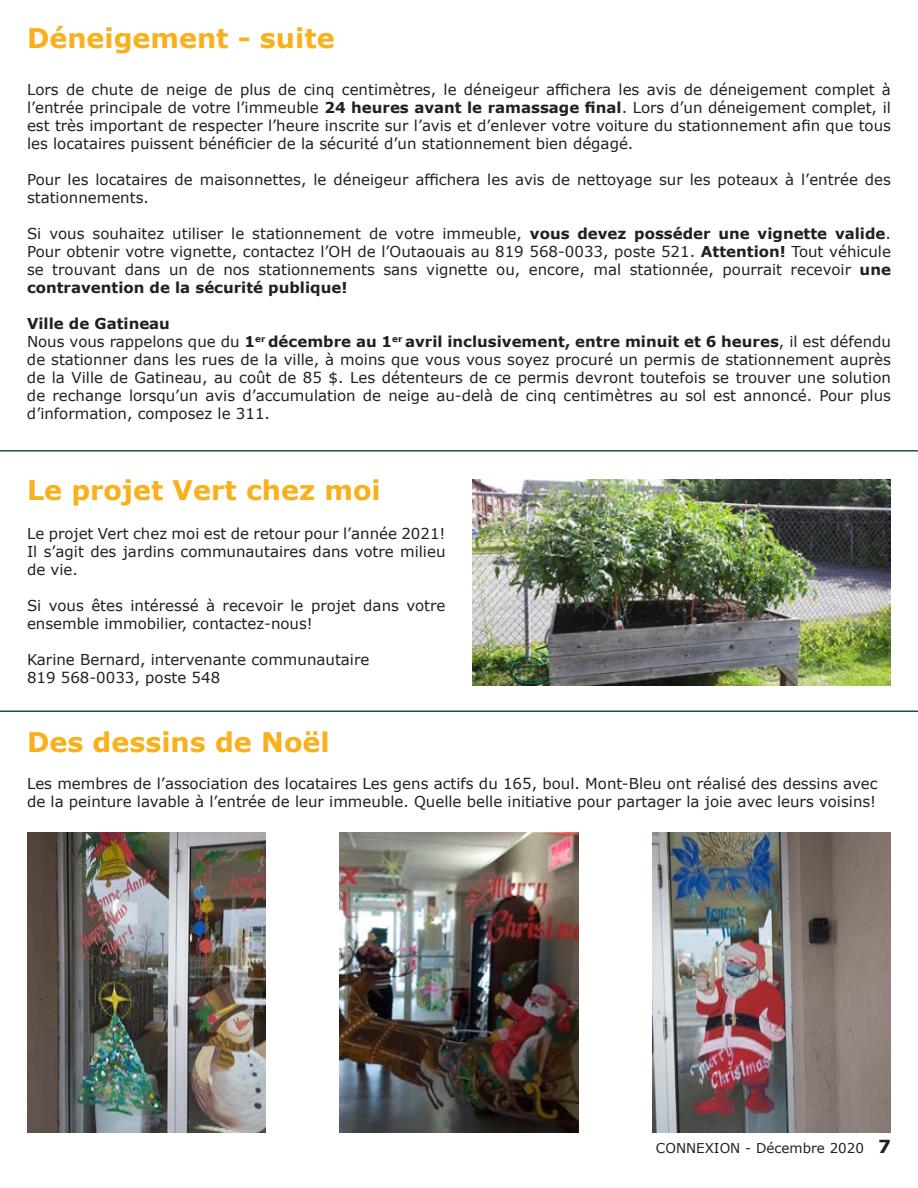
<style>
.page{position:relative;width:918px;height:1188px;background:#fff}
.page>*{position:absolute;margin:0;border:0;box-sizing:border-box;transform-origin:0 0}
.t1{font:700 27px "Verdana";color:#f8b01d}
.t2{font:15px/18px "Verdana";color:#231f20;text-align:justify}
.t3{font:700 15px "Verdana";color:#231f20}
.t4{font:13.5px "Verdana";color:#231f20}
.s1{font-weight:700}
.s2{font-weight:700;font-size:18px}
</style>
<div class="page">
<hr style="left:0;top:450px;width:918px;height:2px;background:#1e543c">
<img style="left:472px;top:479px;width:419px;height:206px">
<hr style="left:0;top:711px;width:918px;height:1px;background:#1e543c">
<img style="left:27px;top:833px;width:239px;height:300px">
<img style="left:340px;top:833px;width:238px;height:300px">
<img style="left:652px;top:833px;width:239px;height:300px">
<p class="t1" style="left:27px;top:19px;width:309px">Déneigement - suite</p>
<p class="t2" style="left:27px;top:80px;width:866px">Lors de chute de neige de plus de cinq centimètres, le déneigeur affichera les avis de déneigement complet à l’entrée principale de votre l’immeuble <span class="s1">24 heures avant le ramassage final</span>. Lors d’un déneigement complet, il est très important de respecter l’heure inscrite sur l’avis et d’enlever votre voiture du stationnement afin que tous les locataires puissent bénéficier de la sécurité d’un stationnement bien dégagé.</p>
<p class="t2" style="left:27px;top:170px;width:866px">Pour les locataires de maisonnettes, le déneigeur affichera les avis de nettoyage sur les poteaux à l’entrée des stationnements.</p>
<p class="t2" style="left:27px;top:224px;width:866px">Si vous souhaitez utiliser le stationnement de votre immeuble, <span class="s1">vous devez posséder une vignette valide</span>.<br>Pour obtenir votre vignette, contactez l’OH de l’Outaouais au 819 568-0033, poste 521. <span class="s1">Attention!</span> Tout véhicule se trouvant dans un de nos stationnements sans vignette ou, encore, mal stationnée, pourrait recevoir <span class="s1">une contravention de la sécurité publique!</span></p>
<p class="t3" style="left:27px;top:313px;width:145px">Ville de Gatineau</p>
<p class="t2" style="left:27px;top:332px;width:866px">Nous vous rappelons que du <span class="s1">1</span><sup>er</sup> <span class="s1">décembre au 1</span><sup>er</sup> <span class="s1">avril inclusivement, entre minuit et 6 heures</span>, il est défendu de stationner dans les rues de la ville, à moins que vous vous soyez procuré un permis de stationnement auprès de la Ville de Gatineau, au coût de 85 $. Les détenteurs de ce permis devront toutefois se trouver une solution de rechange lorsqu’un avis d’accumulation de neige au-delà de cinq centimètres au sol est annoncé. Pour plus d’information, composez le 311.</p>
<p class="t1" style="left:27px;top:471px;width:355px">Le projet Vert chez moi</p>
<p class="t2" style="left:27px;top:525px;width:420px">Le projet Vert chez moi est de retour pour l’année 2021!<br>Il s’agit des jardins communautaires dans votre milieu de vie.</p>
<p class="t2" style="left:27px;top:597px;width:420px">Si vous êtes intéressé à recevoir le projet dans votre ensemble immobilier, contactez-nous!</p>
<p class="t2" style="left:27px;top:651px;width:344px">Karine Bernard, intervenante communautaire</p>
<p class="t2" style="left:27px;top:669px;width:195px">819 568-0033, poste 548</p>
<p class="t1" style="left:27px;top:723px;width:304px">Des dessins de Noël</p>
<p class="t2" style="left:27px;top:774px;width:852px">Les membres de l’association des locataires Les gens actifs du 165, boul. Mont-Bleu ont réalisé des dessins avec de la peinture lavable à l’entrée de leur immeuble. Quelle belle initiative pour partager la joie avec leurs voisins!</p>
<p class="t4" style="left:656px;top:1139px;width:237px">CONNEXION - Décembre 2020 <span class="s2">7</span></p>
</div>
